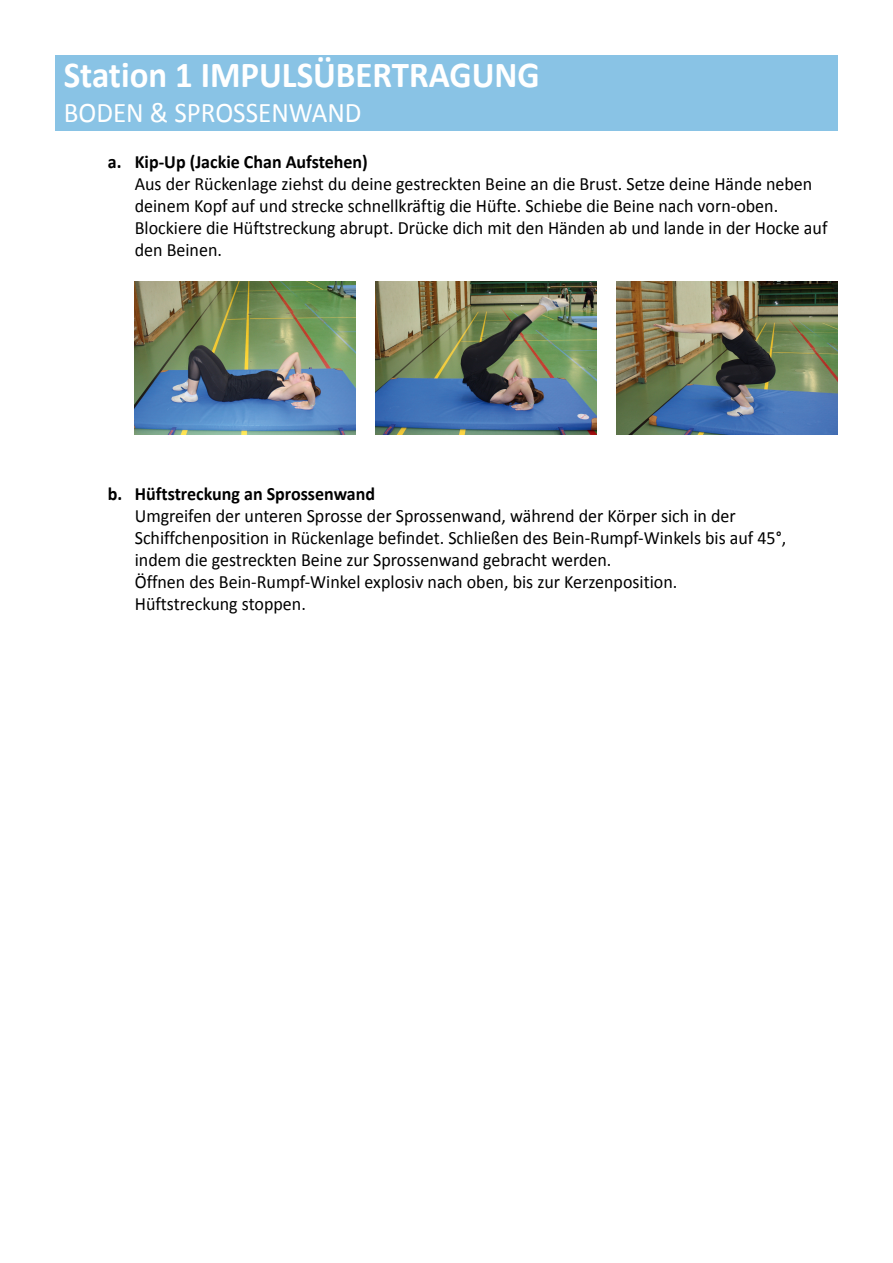
<style>
.page{position:relative;width:893px;height:1263px;background:#fff}
.page>*{position:absolute;margin:0;border:0;box-sizing:border-box;transform-origin:0 0}
.Überschrift_bold{font:700 36.75px "Calibri";color:#fff;scale:.95 1}
.Überschrift{font:28.5px "Calibri";color:#fff;scale:.95 1}
.Tabelle-GS{font:18.75px/21.9px "Calibri";color:#000;scale:.96 1}
.s1{font-weight:700}
</style>
<div class="page">
<div style="left:55px;top:55px;width:783px;height:76px;background:#89c3e5"></div>
<img style="left:135px;top:281px;width:221px;height:153px">
<img style="left:376px;top:281px;width:221px;height:153px">
<img style="left:617px;top:281px;width:221px;height:153px">
<p class="Überschrift_bold" style="left:64px;top:52px;width:503px">Station 1 IMPULSÜBERTRAGUNG</p>
<p class="Überschrift" style="left:64px;top:94px;width:315px">BODEN &amp; SPROSSENWAND</p>
<p class="Tabelle-GS" style="left:135px;top:151px;width:723px;text-indent:-27px"><span class="s1">a. Kip-Up (Jackie Chan Aufstehen)<br></span>Aus der Rückenlage ziehst du deine gestreckten Beine an die Brust. Setze deine Hände neben deinem Kopf auf und strecke schnellkräftig die Hüfte. Schiebe die Beine nach vorn-oben.<br>Blockiere die Hüftstreckung abrupt. Drücke dich mit den Händen ab und lande in der Hocke auf den Beinen.</p>
<p class="Tabelle-GS" style="left:135px;top:483px;width:680px;text-indent:-27px"><span class="s1">b. Hüftstreckung an Sprossenwand<br></span>Umgreifen der unteren Sprosse der Sprossenwand, während der Körper sich in der Schiffchenposition in Rückenlage befindet. Schließen des Bein-Rumpf-Winkels bis auf 45°, indem die gestreckten Beine zur Sprossenwand gebracht werden.<br>Öffnen des Bein-Rumpf-Winkel explosiv nach oben, bis zur Kerzenposition.<br>Hüftstreckung stoppen.</p>
</div>
